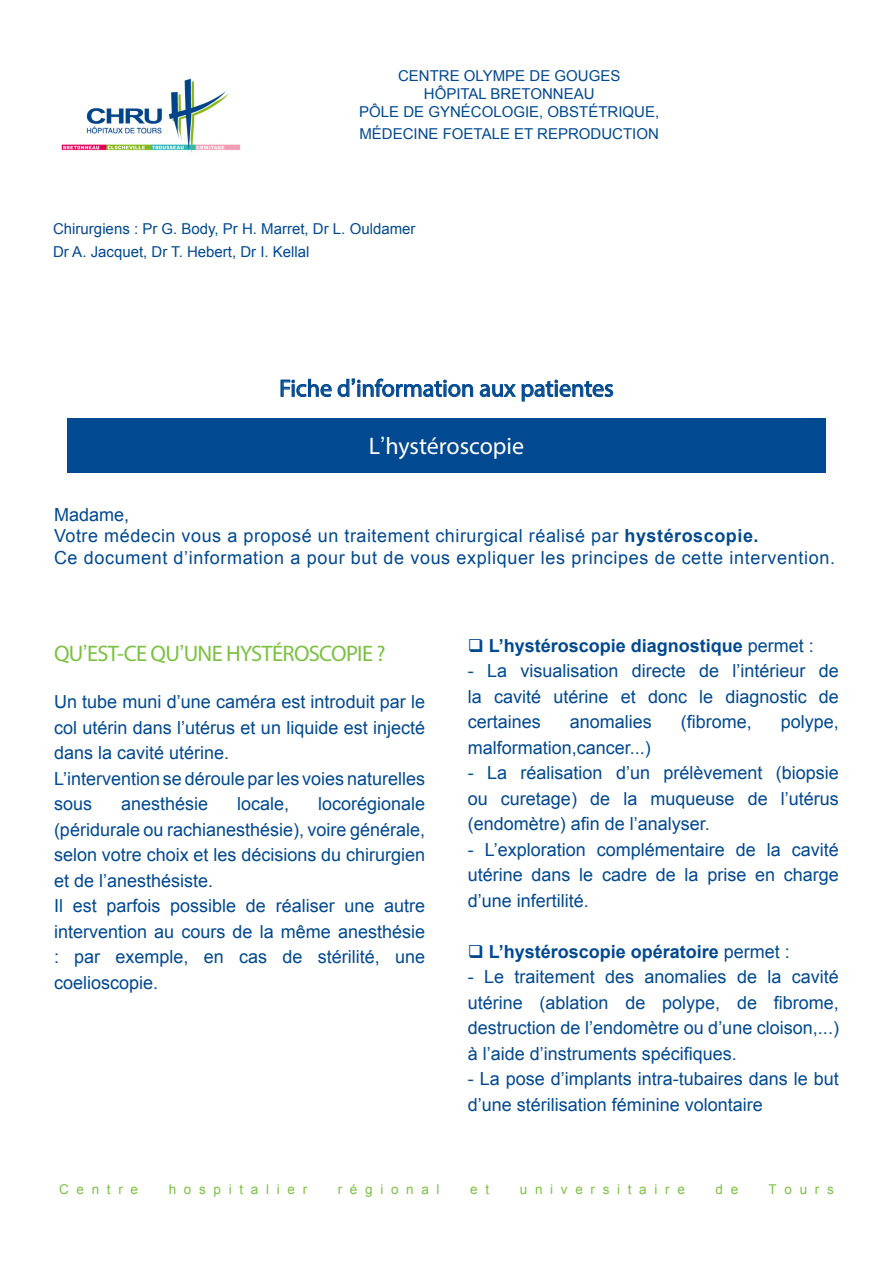
<style>
.page{position:relative;width:893px;height:1263px;background:#fff}
.page>*{position:absolute;margin:0;border:0;box-sizing:border-box;transform-origin:0 0}
.t1{font:24px "Myriad Pro";color:#014990}
.t2{font:24px "Myriad Pro";color:#fff}
.t3{font:22.5px "Myriad Pro";letter-spacing:-.03em;color:#7bc142}
.t4{font:18px/25.5px "Arial";color:#014990;text-align:justify}
.t5{font:18px "Arial";letter-spacing:.035em;color:#014990}
.t6{font:18px "Arial";letter-spacing:.03em;color:#014990}
.t7{font:700 18px "Arial";color:#014990}
.t8{font:15px/21.6px "Arial";color:#014990}
.t9{font:13.5px "Arial";letter-spacing:.57em;color:#7bc142}
.s1{font-family:"Arial"}
.s2{font-weight:700}
.s3{font-weight:400}
</style>
<div class="page">
<div style="left:67px;top:418px;width:759px;height:55px;background:#014990"></div>
<svg style="left:280px;top:378px;width:193px;height:20px"></svg>
<svg style="left:479px;top:379px;width:134px;height:23px"></svg>
<img style="left:61px;top:79px;width:180px;height:74px">
<p class="t8" style="left:398px;top:65px;width:224px">CENTRE OLYMPE DE GOUGES</p>
<p class="t8" style="left:424px;top:83px;width:172px">HÔPITAL BRETONNEAU</p>
<p class="t8" style="left:359px;top:101px;width:302px">PÔLE DE GYNÉCOLOGIE, OBSTÉTRIQUE,<br>MÉDECINE FOETALE ET REPRODUCTION</p>
<p class="t8" style="left:53px;top:218px;width:364px">Chirurgiens : Pr G. Body, Pr H. Marret, Dr L. Ouldamer</p>
<p class="t8" style="left:53px;top:241px;width:258px">Dr A. Jacquet, Dr T. Hebert, Dr I. Kellal</p>
<p class="t1" style="left:279px;top:373px;width:336px">Fiche d<span class="s1">’</span>information aux patientes</p>
<p class="t2" style="left:369px;top:431px;width:157px">L<span class="s1">’</span>hystéroscopie</p>
<p class="t4" style="left:54px;top:502px;width:77px">Madame,</p>
<p class="t6" style="left:54px;top:524px;width:706px">Votre médecin vous a proposé un traitement chirurgical réalisé par <span class="s2">hystéroscopie.</span></p>
<p class="t5" style="left:54px;top:546px;width:783px">Ce document d’information a pour but de vous expliquer les principes de cette intervention.</p>
<p class="t3" style="left:54px;top:640px;width:333px">QU<span class="s1">’</span>EST-CE QU<span class="s1">’</span>UNE HYSTÉROSCOPIE ?</p>
<p class="t4" style="left:54px;top:689px;width:373px;text-align:left">Un tube muni d’une caméra est introduit par le col utérin dans l’utérus et un liquide est injecté dans la cavité utérine.</p>
<p class="t4" style="left:54px;top:766px;width:373px">L’intervention se déroule par les voies naturelles sous</p>
<p class="t4" style="left:54px;top:791px;width:373px;text-indent:264px">locorégionale (péridurale ou rachianesthésie), voire générale, selon votre choix et les décisions du chirurgien et de l’anesthésiste.</p>
<p class="t4" style="left:54px;top:893px;width:373px">Il est parfois possible de réaliser une autre intervention au cours de la même anesthésie : par exemple, en cas de stérilité, une coelioscopie.</p>
<p class="t4" style="left:121px;top:791px;width:89px">anesthésie</p>
<p class="t4" style="left:237px;top:791px;width:54px">locale,</p>
<p class="t7" style="left:468px;top:633px;width:348px">❑ L’hystéroscopie diagnostique <span class="s3">permet :</span></p>
<p class="t4" style="left:468px;top:658px;width:373px">- La visualisation directe de l’intérieur de la cavité utérine et donc le diagnostic de certaines</p>
<p class="t4" style="left:570px;top:709px;width:84px">anomalies</p>
<p class="t4" style="left:681px;top:709px;width:73px">(fibrome,</p>
<p class="t4" style="left:781px;top:709px;width:60px">polype,</p>
<p class="t4" style="left:468px;top:735px;width:185px">malformation,cancer...)</p>
<p class="t4" style="left:468px;top:760px;width:373px">- La réalisation d’un prélèvement (biopsie ou curetage) de la muqueuse de l’utérus (endomètre) afin de l’analyser.</p>
<p class="t4" style="left:468px;top:837px;width:373px">- L’exploration complémentaire de la cavité utérine dans le cadre de la prise en charge d’une infertilité.</p>
<p class="t7" style="left:468px;top:939px;width:324px">❑ L’hystéroscopie opératoire <span class="s3">permet :</span></p>
<p class="t4" style="left:468px;top:964px;width:373px;text-align:left">- Le traitement des anomalies de la cavité utérine (ablation de polype, de fibrome, destruction de l’endomètre ou d’une cloison,...) à l’aide d’instruments spécifiques.</p>
<p class="t4" style="left:468px;top:1066px;width:373px">- La pose d’implants intra-tubaires dans le but d’une stérilisation féminine volontaire</p>
<p class="t9" style="left:59px;top:1180px;width:80px">Centre</p>
<p class="t9" style="left:169px;top:1180px;width:140px">hospitalier</p>
<p class="t9" style="left:338px;top:1180px;width:103px">régional</p>
<p class="t9" style="left:470px;top:1180px;width:20px">e t</p>
<p class="t9" style="left:520px;top:1180px;width:167px">universitaire</p>
<p class="t9" style="left:715px;top:1180px;width:24px">d e</p>
<p class="t9" style="left:769px;top:1180px;width:67px">Tours</p>
</div>
